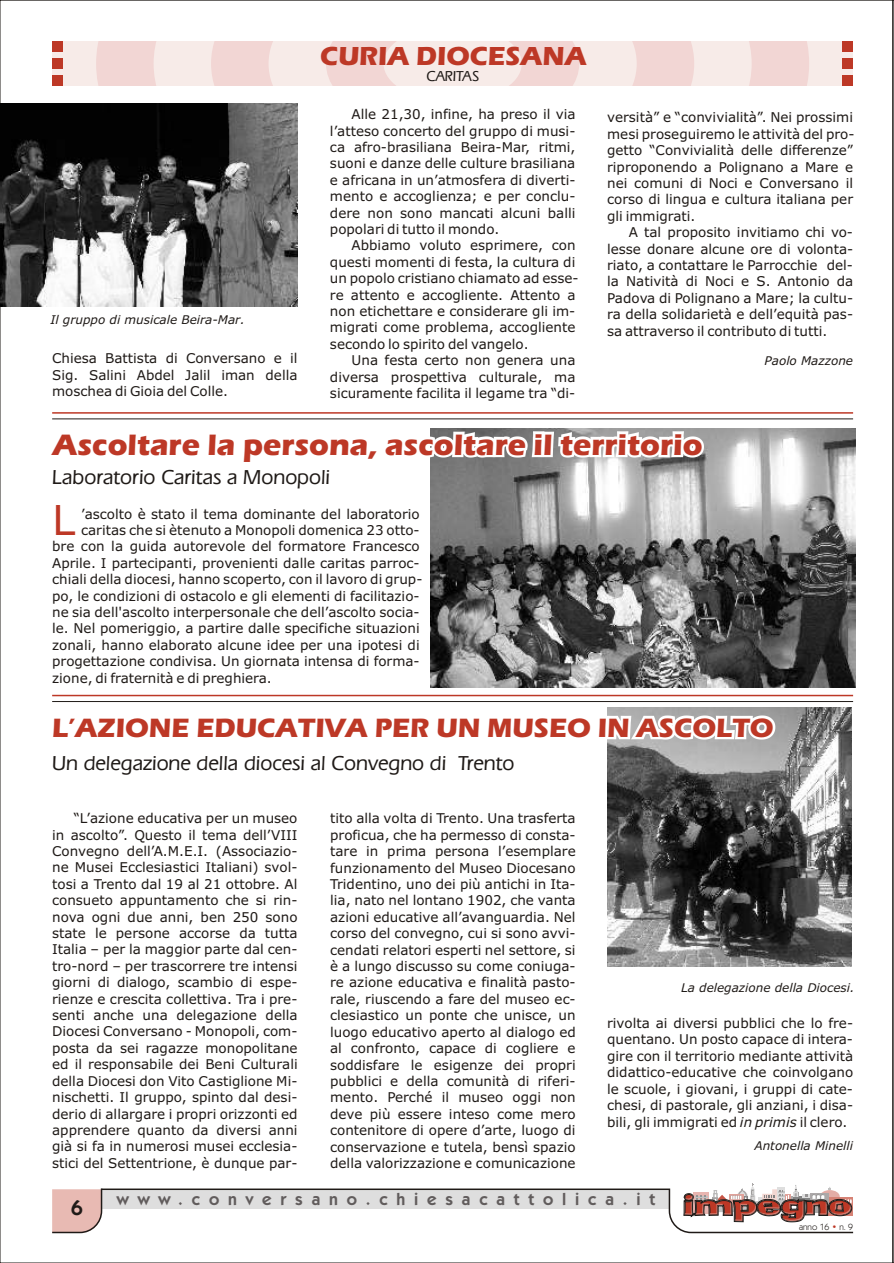
<style>
.page{position:relative;width:894px;height:1263px;background:#fff}
.page>*{position:absolute;margin:0;border:0;box-sizing:border-box;transform-origin:0 0}
.t1{font:41.25px "Verdana";color:#bd3826}
.t2{font:30.6px "Eras Bold ITC";color:#bd3826}
.t3{font:27.45px "Eras Bold ITC";color:#bd3826}
.t4{font:27px "Eras Bold ITC";color:#bd3826}
.t5{font:21px "Eras Md BT";color:#1f1a17}
.t6{font:21px "Kabel Dm BT";color:#1f1a17}
.t7{font:17.25px "Kabel Dm BT";letter-spacing:.515em;color:#615c5c}
.t8{font:15px "Eras Md BT";color:#1f1a17}
.t9{font:13.5px/16.4px "Verdana";color:#1f1a17;text-align:justify}
.t10{font:italic 12px "Verdana";color:#1f1a17}
.t11{font:9px "Kabel Bk BT";color:#1f1a17}
.s1{font-style:italic}
.s2{color:#bd3826}
</style>
<div class="page">
<img style="left:607px;top:708px;width:245px;height:259px">
<svg style="left:52px;top:1184px;width:802px;height:50px"></svg>
<div style="left:52px;top:42px;width:801px;height:44px;background:#f7ebe8"></div>
<svg style="left:96px;top:42px;width:713px;height:44px"></svg>
<div style="left:52px;top:42px;width:11px;height:10px;background:#bd3826"></div>
<div style="left:52px;top:75px;width:11px;height:11px;background:#bd3826"></div>
<div style="left:52px;top:58px;width:11px;height:11px;background:#bd3826"></div>
<div style="left:842px;top:42px;width:11px;height:10px;background:#bd3826"></div>
<div style="left:842px;top:75px;width:11px;height:11px;background:#bd3826"></div>
<div style="left:842px;top:58px;width:11px;height:11px;background:#bd3826"></div>
<svg style="left:893px;top:0;width:1px;height:1263px"></svg>
<img style="left:0;top:104px;width:297px;height:202px">
<img style="left:430px;top:429px;width:426px;height:258px">
<svg style="left:607px;top:716px;width:168px;height:24px"></svg>
<svg style="left:430px;top:431px;width:274px;height:33px"></svg>
<hr style="left:52px;top:412px;width:801px;height:2px;background:#bd3826">
<hr style="left:52px;top:419px;width:801px;height:1px;background:#1f1a17">
<hr style="left:52px;top:695px;width:801px;height:1px;background:#bd3826">
<hr style="left:52px;top:701px;width:801px;height:1px;background:#1f1a17">
<p class="t10" style="left:50px;top:315px;width:196px">Il gruppo di musicale Beira-Mar.</p>
<p class="t9" style="left:52px;top:351px;width:247px">Chiesa Battista di Conversano e il Sig. Salini Abdel Jalil iman della moschea di Gioia del Colle.</p>
<h3 class="t4" style="left:320px;top:47px;width:268px">CURIA DIOCESANA</h3>
<p class="t8" style="left:427px;top:70px;width:54px">CARITAS</p>
<p class="t9" style="left:330px;top:107px;width:247px;text-indent:22px">Alle 21,30, infine, ha preso il via l’atteso concerto del gruppo di musi&shy;ca afro-brasiliana Beira-Mar, ritmi, suoni e danze delle culture brasiliana e africana in un’atmosfera di diverti&shy;mento e accoglienza; e per conclu&shy;dere non sono mancati alcuni balli popolari di tutto il mondo.</p>
<p class="t9" style="left:330px;top:238px;width:250px;text-align:left;text-indent:22px">Abbiamo voluto esprimere, con questi momenti di festa, la cultura di un popolo cristiano chiamato ad esse&shy;re attento e accogliente. Attento a non etichettare e considerare gli im&shy;migrati come problema, accogliente secondo lo spirito del vangelo.</p>
<p class="t9" style="left:330px;top:353px;width:247px;text-indent:22px">Una festa certo non genera una diversa prospettiva culturale, ma sicuramente facilita il legame tra “di-</p>
<p class="t9" style="left:607px;top:110px;width:249px">versità” e “convivialità”. Nei prossimi mesi proseguiremo le attività del pro&shy;getto “Convivialità delle differenze” riproponendo a Polignano a Mare e nei comuni di Noci e Conversano il corso di lingua e cultura italiana per gli immigrati.</p>
<p class="t9" style="left:607px;top:225px;width:248px;text-indent:22px">A tal proposito invitiamo chi vo&shy;lesse donare alcune ore di volonta&shy;riato, a contattare le Parrocchie del&shy;la Natività di Noci e S. Antonio da Padova di Polignano a Mare; la cultu&shy;ra della solidarietà e dell’equità pas&shy;sa attraverso il contributo di tutti.</p>
<p class="t10" style="left:765px;top:356px;width:90px">Paolo Mazzone</p>
<h2 class="t2" style="left:53px;top:433px;width:651px">Ascoltare la persona, ascoltare il territorio</h2>
<h3 class="t5" style="left:52px;top:468px;width:280px">Laboratorio Caritas a Monopoli</h3>
<h1 class="t1" style="left:52px;top:504px;width:24px">L</h1>
<p class="t9" style="left:81px;top:507px;width:340px">’ascolto è stato il tema dominante del laboratorio</p>
<p class="t9" style="left:81px;top:523px;width:340px">caritas che si ètenuto a Monopoli domenica 23 otto-</p>
<p class="t9" style="left:52px;top:540px;width:369px">bre con la guida autorevole del formatore Francesco</p>
<p class="t9" style="left:52px;top:556px;width:369px">Aprile. I partecipanti, provenienti dalle caritas parroc-</p>
<p class="t9" style="left:52px;top:572px;width:372px">chiali della diocesi, hanno scoperto, con il lavoro di grup-</p>
<p class="t9" style="left:52px;top:589px;width:369px">po, le condizioni di ostacolo e gli elementi di facilitazio-</p>
<p class="t9" style="left:52px;top:605px;width:369px">ne sia dell'ascolto interpersonale che dell’ascolto socia-</p>
<p class="t9" style="left:52px;top:622px;width:369px">le. Nel pomeriggio, a partire dalle specifiche situazioni</p>
<p class="t9" style="left:52px;top:638px;width:369px">zonali, hanno elaborato alcune idee per una ipotesi di</p>
<p class="t9" style="left:52px;top:654px;width:369px">progettazione condivisa. Un giornata intensa di forma-</p>
<p class="t9" style="left:52px;top:671px;width:221px">zione, di fraternità e di preghiera.</p>
<h3 class="t3" style="left:52px;top:718px;width:723px">L’AZIONE EDUCATIVA PER UN MUSEO IN ASCOLTO</h3>
<h3 class="t5" style="left:52px;top:755px;width:464px">Un delegazione della diocesi al Convegno di Trento</h3>
<p class="t9" style="left:330px;top:811px;width:247px">tito alla volta di Trento. Una trasferta proficua, che ha permesso di consta&shy;tare in prima persona l’esemplare funzionamento del Museo Diocesano Tridentino, uno dei più antichi in Ita&shy;lia, nato nel lontano 1902, che vanta azioni educative all’avanguardia. Nel corso del convegno, cui si sono avvi&shy;cendati relatori esperti nel settore, si è a lungo discusso su come coniuga&shy;re azione educativa e finalità pasto&shy;rale, riuscendo a fare del museo ec&shy;clesiastico un ponte che unisce, un luogo educativo aperto al dialogo ed al confronto, capace di cogliere e soddisfare le esigenze dei propri pubblici e della comunità di riferi&shy;mento. Perché il museo oggi non deve più essere inteso come mero contenitore di opere d’arte, luogo di conservazione e tutela, bensì spazio della valorizzazione e comunicazione</p>
<p class="t9" style="left:52px;top:811px;width:247px;text-indent:22px">“L’azione educativa per un museo in ascolto”. Questo il tema dell’VIII Convegno dell’A.M.E.I. (Associazio&shy;ne Musei Ecclesiastici Italiani) svol&shy;tosi a Trento dal 19 al 21 ottobre. Al consueto appuntamento che si rin&shy;nova ogni due anni, ben 250 sono state le persone accorse da tutta Italia – per la maggior parte dal cen&shy;tro-nord – per trascorrere tre intensi giorni di dialogo, scambio di espe&shy;rienze e crescita collettiva. Tra i pre&shy;senti anche una delegazione della Diocesi Conversano - Monopoli, com&shy;posta da sei ragazze monopolitane ed il responsabile dei Beni Culturali della Diocesi don Vito Castiglione Mi&shy;nischetti. Il gruppo, spinto dal desi&shy;derio di allargare i propri orizzonti ed apprendere quanto da diversi anni già si fa in numerosi musei ecclesia&shy;stici del Settentrione, è dunque par-</p>
<p class="t10" style="left:681px;top:982px;width:175px">La delegazione della Diocesi.</p>
<p class="t9" style="left:607px;top:1016px;width:248px">rivolta ai diversi pubblici che lo fre&shy;quentano. Un posto capace di intera&shy;gire con il territorio mediante attività didattico-educative che coinvolgano le scuole, i giovani, i gruppi di cate&shy;chesi, di pastorale, gli anziani, i disa&shy;bili, gli immigrati ed <span class="s1">in primis</span> il clero.</p>
<p class="t10" style="left:755px;top:1141px;width:100px">Antonella Minelli</p>
<h3 class="t6" style="left:71px;top:1199px;width:13px">6</h3>
<p class="t7" style="left:117px;top:1192px;width:540px">www.conversano.chiesacattolica.it</p>
<p class="t11" style="left:799px;top:1223px;width:55px">anno 16 <span class="s2">•</span> n. 9</p>
</div>
